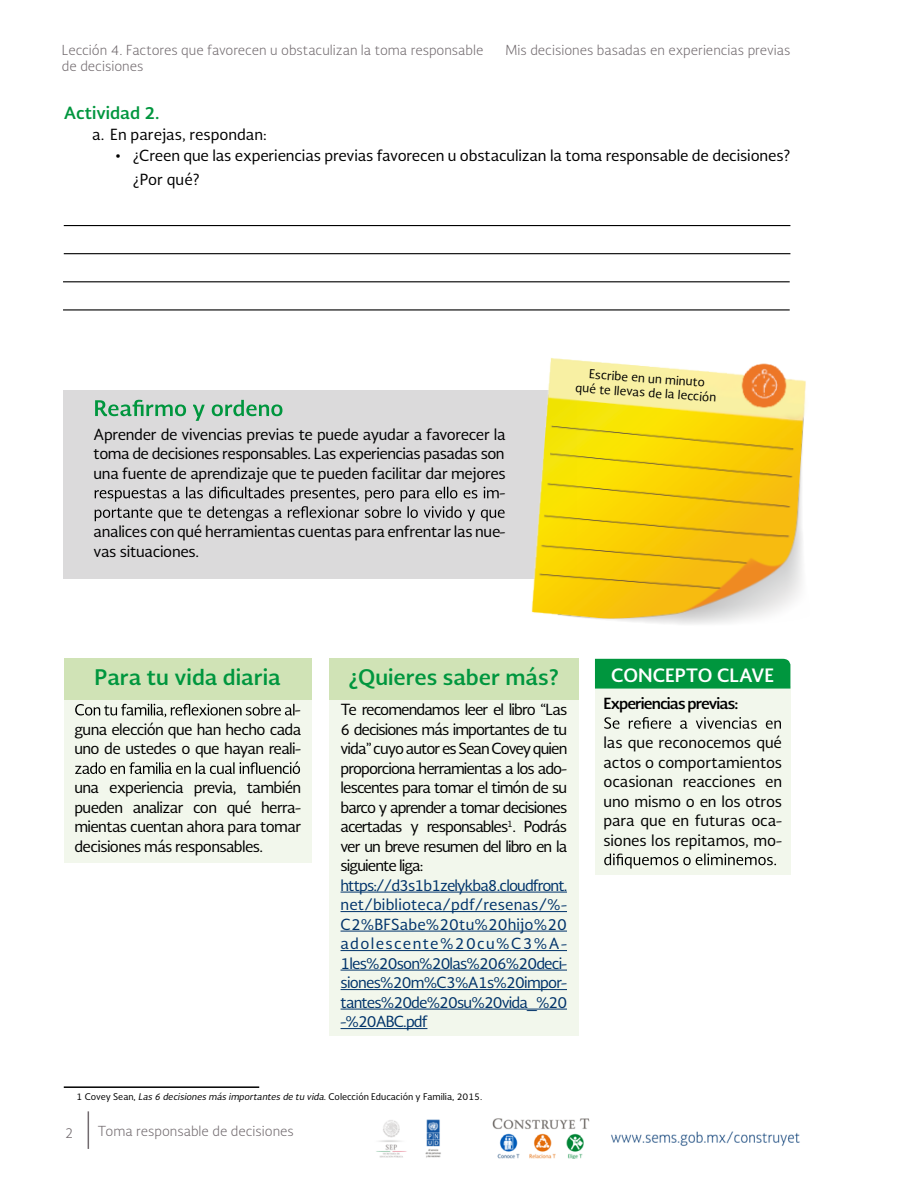
<style>
.page{position:relative;width:918px;height:1188px;background:#fff}
.page>*{position:absolute;margin:0;border:0;box-sizing:border-box;transform-origin:0 0}
.t1{font:700 21px "Soberana Sans";color:#00963e}
.t2{font:700 18px "Soberana Sans";color:#fff}
.t3{font:700 16.5px "Soberana Sans";color:#00963e}
.t4{font:15px/19.5px "Soberana Sans";letter-spacing:-.02em;color:#000;text-align:justify}
.t5{font:15px/19.5px "Soberana Sans";letter-spacing:-.055em;color:#00336a;text-align:justify}
.t6{font:15px "Soberana Sans";color:#000}
.t7{font:700 15px "Soberana Sans";letter-spacing:-.055em;color:#000}
.t8{font:300 13.5px/16.2px "Soberana Sans";color:#716a6e}
.t9{font:12px/14.4px "Soberana Sans";color:#000;text-align:center}
.t10{font:9px "Soberana Sans";color:#000}
.s1{font-style:italic}
</style>
<div class="page">
<hr style="left:88px;top:1111px;width:1px;height:38px;background:#716a6e">
<div style="left:63px;top:391px;width:514px;height:188px;background:#dbdadb"></div>
<img style="left:527px;top:358px;width:279px;height:266px">
<div style="left:329px;top:659px;width:249px;height:41px;background:#d0e3b6"></div>
<div style="left:329px;top:701px;width:249px;height:335px;background:#f2f7ec"></div>
<div style="left:64px;top:659px;width:248px;height:41px;background:#d0e3b6"></div>
<div style="left:64px;top:700px;width:248px;height:162px;background:#f2f7ec"></div>
<div style="left:595px;top:686px;width:195px;height:189px;background:#f2f7ec"></div>
<div style="left:595px;top:659px;width:195px;height:30px;background:#00963e"></div>
<hr style="left:64px;top:1086px;width:195px;height:2px;background:#000">
<hr style="left:64px;top:225px;width:726px;height:1px;background:#000">
<hr style="left:64px;top:253px;width:726px;height:1px;background:#000">
<hr style="left:63px;top:281px;width:727px;height:1px;background:#000">
<hr style="left:63px;top:309px;width:727px;height:1px;background:#000">
<svg style="left:95px;top:400px;width:187px;height:21px"></svg>
<svg style="left:95px;top:487px;width:410px;height:34px"></svg>
<svg style="left:75px;top:704px;width:219px;height:13px"></svg>
<svg style="left:75px;top:761px;width:225px;height:13px"></svg>
<svg style="left:604px;top:717px;width:177px;height:12px"></svg>
<svg style="left:604px;top:854px;width:172px;height:15px"></svg>
<hr style="left:341px;top:892px;width:226px;height:1px;background:#00336a">
<hr style="left:341px;top:911px;width:226px;height:1px;background:#00336a">
<hr style="left:341px;top:931px;width:226px;height:1px;background:#00336a">
<hr style="left:341px;top:950px;width:226px;height:1px;background:#00336a">
<hr style="left:341px;top:970px;width:226px;height:1px;background:#00336a">
<hr style="left:341px;top:989px;width:226px;height:1px;background:#00336a">
<hr style="left:341px;top:1009px;width:226px;height:1px;background:#00336a">
<hr style="left:341px;top:1028px;width:86px;height:1px;background:#00336a">
<img style="left:376px;top:1118px;width:424px;height:40px">
<p class="t8" style="left:62px;top:42px;width:423px">Lección 4. Factores que favorecen u obstaculizan la toma responsable de decisiones</p>
<p class="t8" style="left:506px;top:42px;width:286px">Mis decisiones basadas en experiencias previas</p>
<p class="t3" style="left:64px;top:102px;width:97px">Actividad 2.</p>
<p class="t6" style="left:92px;top:124px;width:176px">a. En parejas, respondan:</p>
<p class="t4" style="left:133px;top:143px;width:659px;line-height:24px;text-indent:-18px">• ¿Creen que las experiencias previas favorecen u obstaculizan la toma responsable de decisiones? ¿Por qué?</p>
<p class="t4" style="left:94px;top:424px;width:414px;text-align:right">Aprender de vivencias previas te puede ayudar a favorecer la toma de decisiones responsables. Las experiencias pasadas son una fuente de aprendizaje que te pueden facilitar dar mejores -</p>
<p class="t4" style="left:94px;top:522px;width:413px">analices con qué herramientas cuentas para enfrentar las nue&shy;vas situaciones.</p>
<p class="t9" style="left:577px;top:366px;width:143px;rotate:4deg">Escribe en un minuto<br>qué te llevas de la lección</p>
<h1 class="t1" style="left:95px;top:663px;width:188px">Para tu vida diaria</h1>
<p class="t4" style="left:74px;top:700px;width:228px;text-indent:221px">- guna elección que han hecho cada uno de ustedes o que hayan reali-</p>
<p class="t4" style="left:74px;top:778px;width:228px">una experiencia previa, también pueden analizar con qué herra&shy;mientas cuentan ahora para tomar decisiones más responsables.</p>
<h1 class="t1" style="left:348px;top:663px;width:212px">¿Quieres saber más?</h1>
<p class="t4" style="left:341px;top:699px;width:228px">Te recomendamos leer el libro “Las 6 decisiones más importantes de tu vida” cuyo autor es Sean Covey quien proporciona herramientas a los ado&shy;lescentes para tomar el timón de su barco y aprender a tomar decisiones acertadas y responsables<sup>1</sup>. Podrás ver un breve resumen del libro en la siguiente liga:</p>
<p class="t5" style="left:341px;top:875px;width:228px">https://d3s1b1zelykba8.cloudfront. net/biblioteca/pdf/resenas/%- C2%BFSabe%20tu%20hijo%20 adolescente%20cu%C3%A-1les%20son%20las%206%20deci&shy;siones%20m%C3%A1s%20impor&shy;tantes%20de%20su%20vida_%20 -%20ABC.pdf</p>
<p class="t10" style="left:77px;top:1090px;width:407px">1 Covey Sean, <span class="s1">Las 6 decisiones más importantes de tu vida</span>. Colección Educación y Familia, 2015.</p>
<p class="t8" style="left:65px;top:1124px;width:10px">2</p>
<p class="t8" style="left:98px;top:1122px;width:198px">Toma responsable de decisiones</p>
<p class="t2" style="left:611px;top:663px;width:164px">CONCEPTO CLAVE</p>
<p class="t7" style="left:603px;top:693px;width:136px">Experiencias previas:</p>
<p class="t4" style="left:603px;top:732px;width:180px">las que reconocemos qué actos o comportamientos ocasionan reacciones en uno mismo o en los otros para que en futuras oca&shy;siones los repitamos, mo-</p>
</div>
